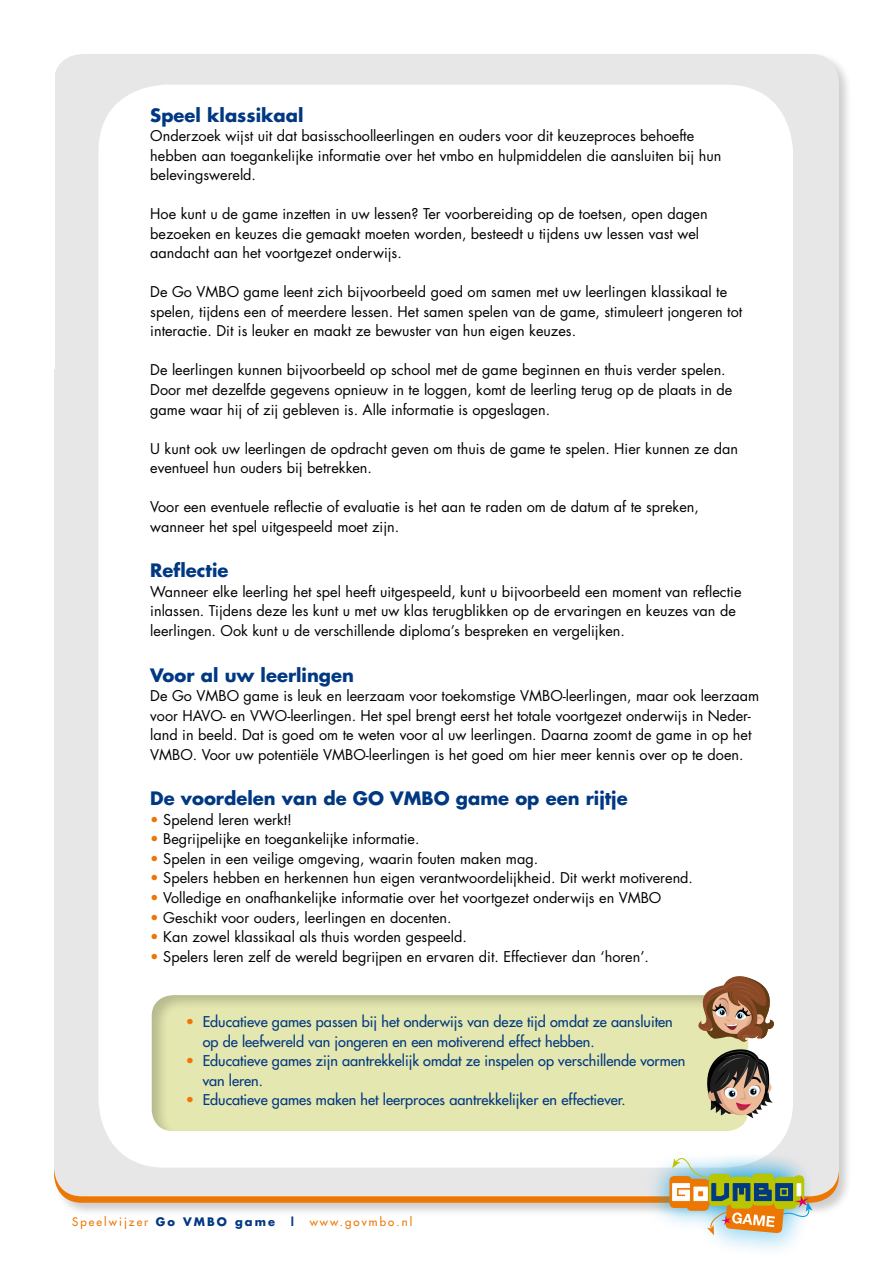
<style>
.page{position:relative;width:893px;height:1263px;background:#fff}
.page>*{position:absolute;margin:0;border:0;box-sizing:border-box;transform-origin:0 0}
.t1{font:700 18px "Futura";color:#003882}
.t2{font:14.4px/19.5px "Futura";color:#000}
.t3{font:14.4px/19.5px "Futura";color:#003882}
.t4{font:11.4px "Futura";letter-spacing:.18em;color:#ed7703}
.s1{color:#ed7703}
.s2{font-weight:700;color:#003882}
</style>
<div class="page">
<div style="left:52px;top:52px;width:801px;height:1165px;background:#000;opacity:.2"></div>
<svg style="left:54px;top:1113px;width:785px;height:90px;background:#eb7f15"></svg>
<div style="left:54px;top:54px;width:785px;height:1142px;background:#e7e7e8;border-radius:28px"></div>
<div style="left:99px;top:85px;width:694px;height:1083px;background:#fff;border-radius:67px"></div>
<div style="left:641px;top:1149px;width:172px;height:82px;background:#009ee0;opacity:.4"></div>
<svg style="left:648px;top:1144px;width:167px;height:107px"></svg>
<div style="left:0;top:0;width:54px;height:368px;background:#fff"></div>
<div style="left:150px;top:994px;width:600px;height:139px;background:#000;opacity:.2"></div>
<svg style="left:688px;top:976px;width:86px;height:144px"></svg>
<p class="t1" style="left:150px;top:102px;width:155px">Speel klassikaal</p>
<p class="t2" style="left:150px;top:126px;width:573px">Onderzoek wijst uit dat basisschoolleerlingen en ouders voor dit keuzeproces behoefte hebben aan toegankelijke informatie over het vmbo en hulpmiddelen die aansluiten bij hun belevingswereld.</p>
<p class="t2" style="left:150px;top:204px;width:559px">Hoe kunt u de game inzetten in uw lessen? Ter voorbereiding op de toetsen, open dagen bezoeken en keuzes die gemaakt moeten worden, besteedt u tijdens uw lessen vast wel aandacht aan het voortgezet onderwijs.</p>
<p class="t2" style="left:150px;top:282px;width:594px">De Go VMBO game leent zich bijvoorbeeld goed om samen met uw leerlingen klassikaal te spelen, tijdens een of meerdere lessen. Het samen spelen van de game, stimuleert jongeren tot interactie. Dit is leuker en maakt ze bewuster van hun eigen keuzes.</p>
<p class="t2" style="left:150px;top:360px;width:584px">De leerlingen kunnen bijvoorbeeld op school met de game beginnen en thuis verder spelen.<br>Door met dezelfde gegevens opnieuw in te loggen, komt de leerling terug op de plaats in de game waar hij of zij gebleven is. Alle informatie is opgeslagen.</p>
<p class="t2" style="left:150px;top:438px;width:589px">U kunt ook uw leerlingen de opdracht geven om thuis de game te spelen. Hier kunnen ze dan eventueel hun ouders bij betrekken.</p>
<p class="t2" style="left:150px;top:497px;width:550px">Voor een eventuele reflectie of evaluatie is het aan te raden om de datum af te spreken, wanneer het spel uitgespeeld moet zijn.</p>
<p class="t1" style="left:150px;top:558px;width:80px">Reflectie</p>
<p class="t2" style="left:150px;top:582px;width:593px">Wanneer elke leerling het spel heeft uitgespeeld, kunt u bijvoorbeeld een moment van reflectie inlassen. Tijdens deze les kunt u met uw klas terugblikken op de ervaringen en keuzes van de leerlingen. Ook kunt u de verschillende diploma’s bespreken en vergelijken.</p>
<p class="t1" style="left:150px;top:662px;width:205px">Voor al uw leerlingen</p>
<p class="t2" style="left:150px;top:686px;width:610px">De Go VMBO game is leuk en leerzaam voor toekomstige VMBO-leerlingen, maar ook leerzaam voor HAVO- en VWO-leerlingen. Het spel brengt eerst het totale voortgezet onderwijs in Neder&shy;land in beeld. Dat is goed om te weten voor al uw leerlingen. Daarna zoomt de game in op het VMBO. Voor uw potentiële VMBO-leerlingen is het goed om hier meer kennis over op te doen.</p>
<p class="t1" style="left:150px;top:786px;width:479px">De voordelen van de GO VMBO game op een rijtje</p>
<p class="t2" style="left:150px;top:810px;width:143px"><span class="s1">•</span> Spelend leren werkt!</p>
<p class="t2" style="left:150px;top:829px;width:271px"><span class="s1">•</span> Begrijpelijke en toegankelijke informatie.</p>
<p class="t2" style="left:150px;top:849px;width:389px"><span class="s1">•</span> Spelen in een veilige omgeving, waarin fouten maken mag.</p>
<p class="t2" style="left:150px;top:868px;width:544px"><span class="s1">•</span> Spelers hebben en herkennen hun eigen verantwoordelijkheid. Dit werkt motiverend.</p>
<p class="t2" style="left:150px;top:888px;width:513px"><span class="s1">•</span> Volledige en onafhankelijke informatie over het voortgezet onderwijs en VMBO</p>
<p class="t2" style="left:150px;top:907px;width:303px"><span class="s1">•</span> Geschikt voor ouders, leerlingen en docenten.</p>
<p class="t2" style="left:150px;top:927px;width:318px"><span class="s1">•</span> Kan zowel klassikaal als thuis worden gespeeld.</p>
<p class="t2" style="left:150px;top:946px;width:500px"><span class="s1">•</span> Spelers leren zelf de wereld begrijpen en ervaren dit. Effectiever dan ‘horen’.</p>
<p class="t3" style="left:203px;top:1012px;width:472px;text-indent:-17px"><span class="s1">•</span> Educatieve games passen bij het onderwijs van deze tijd omdat ze aansluiten op de leefwereld van jongeren en een motiverend effect hebben.</p>
<p class="t3" style="left:203px;top:1051px;width:484px;text-indent:-17px"><span class="s1">•</span> Educatieve games zijn aantrekkelijk omdat ze inspelen op verschillende vormen van leren.</p>
<p class="t3" style="left:186px;top:1090px;width:441px"><span class="s1">•</span> Educatieve games maken het leerproces aantrekkelijker en effectiever.</p>
<p class="t4" style="left:72px;top:1215px;width:342px">Speelwijzer <span class="s2">Go VMBO game |</span> www.govmbo.nl</p>
</div>
